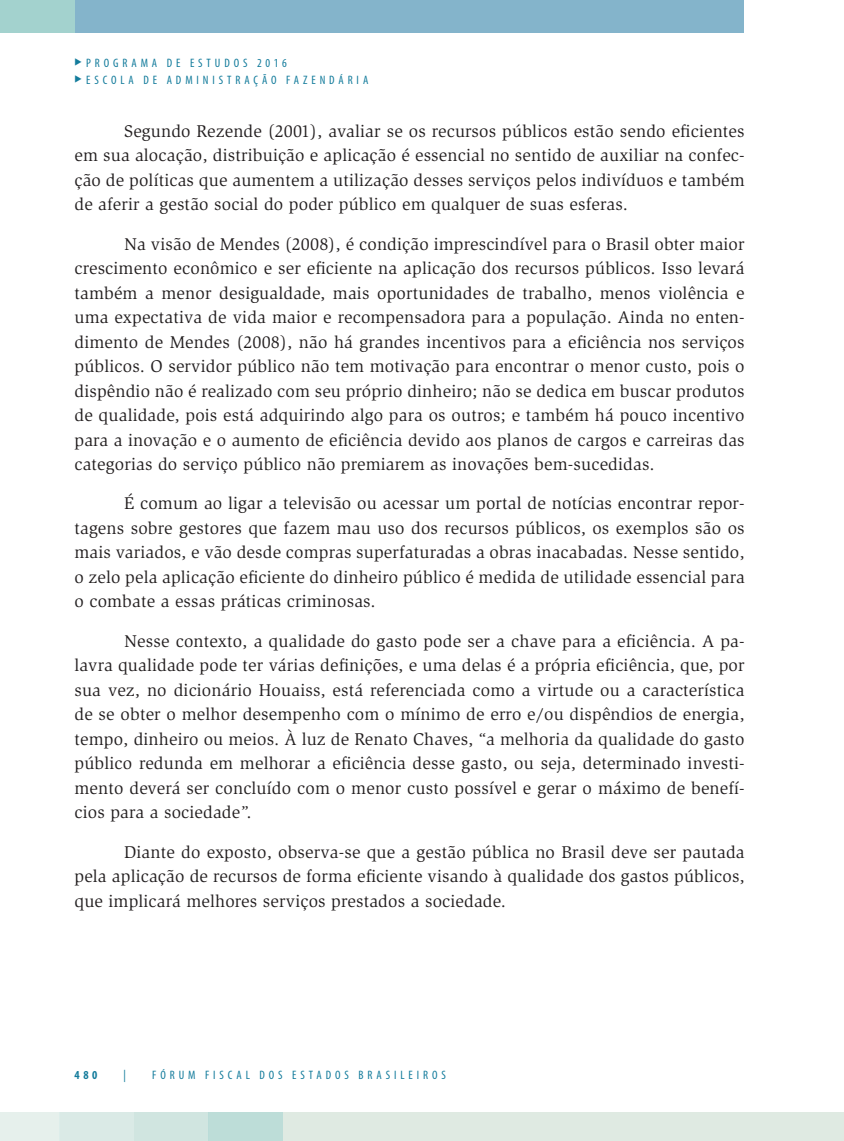
<style>
.page{position:relative;width:844px;height:1141px;background:#fff}
.page>*{position:absolute;margin:0;border:0;box-sizing:border-box;transform-origin:0 0}
.t1{font:17.5px/24.5px "Slimbach Std";letter-spacing:.01em;color:#231f20;text-align:justify}
.t2{font:condensed 12.25px "Myriad Pro";letter-spacing:.32em;color:#147c9c}
.t3{font:700 condensed 12.25px "Myriad Pro";color:#147c9c}
</style>
<div class="page">
<div style="left:0;top:1112px;width:843px;height:29px;background:#dfeae2"></div>
<div style="left:0;top:1112px;width:60px;height:29px;background:#e6f0ec"></div>
<div style="left:60px;top:1112px;width:74px;height:29px;background:#d8ebe9"></div>
<div style="left:134px;top:1112px;width:74px;height:29px;background:#d0e5e0"></div>
<div style="left:208px;top:1112px;width:75px;height:29px;background:#bdddd8"></div>
<svg style="left:843px;top:1112px;width:1px;height:29px"></svg>
<div style="left:53px;top:0;width:690px;height:33px;background:#84b4cb"></div>
<div style="left:0;top:0;width:74px;height:33px;background:#a3d2ce"></div>
<p class="t2" style="left:74px;top:55px;width:214px">◆ PROGRAMA DE ESTUDOS 2016</p>
<p class="t2" style="left:74px;top:73px;width:295px">◆ ESCOLA DE ADMINISTRAÇÃO FAZENDÁRIA</p>
<p class="t1" style="left:74px;top:119px;width:671px;text-indent:50px">Segundo Rezende (2001), avaliar se os recursos públicos estão sendo eficientes em sua alocação, distribuição e aplicação é essencial no sentido de auxiliar na confec&shy;ção de políticas que aumentem a utilização desses serviços pelos indivíduos e também de aferir a gestão social do poder público em qualquer de suas esferas.</p>
<p class="t1" style="left:74px;top:232px;width:671px;text-indent:50px">Na visão de Mendes (2008), é condição imprescindível para o Brasil obter maior crescimento econômico e ser eficiente na aplicação dos recursos públicos. Isso levará também a menor desigualdade, mais oportunidades de trabalho, menos violência e uma expectativa de vida maior e recompensadora para a população. Ainda no enten&shy;dimento de Mendes (2008), não há grandes incentivos para a eficiência nos serviços públicos. O servidor público não tem motivação para encontrar o menor custo, pois o dispêndio não é realizado com seu próprio dinheiro; não se dedica em buscar produtos de qualidade, pois está adquirindo algo para os outros; e também há pouco incentivo para a inovação e o aumento de eficiência devido aos planos de cargos e carreiras das categorias do serviço público não premiarem as inovações bem-sucedidas.</p>
<p class="t1" style="left:74px;top:491px;width:671px;text-indent:50px">É comum ao ligar a televisão ou acessar um portal de notícias encontrar repor&shy;tagens sobre gestores que fazem mau uso dos recursos públicos, os exemplos são os mais variados, e vão desde compras superfaturadas a obras inacabadas. Nesse sentido, o zelo pela aplicação eficiente do dinheiro público é medida de utilidade essencial para o combate a essas práticas criminosas.</p>
<p class="t1" style="left:74px;top:629px;width:671px;text-indent:50px">Nesse contexto, a qualidade do gasto pode ser a chave para a eficiência. A pa&shy;lavra qualidade pode ter várias definições, e uma delas é a própria eficiência, que, por sua vez, no dicionário Houaiss, está referenciada como a virtude ou a característica de se obter o melhor desempenho com o mínimo de erro e/ou dispêndios de energia, tempo, dinheiro ou meios. À luz de Renato Chaves, “a melhoria da qualidade do gasto público redunda em melhorar a eficiência desse gasto, ou seja, determinado investi&shy;mento deverá ser concluído com o menor custo possível e gerar o máximo de benefí&shy;cios para a sociedade”.</p>
<p class="t1" style="left:74px;top:840px;width:671px;text-indent:50px">Diante do exposto, observa-se que a gestão pública no Brasil deve ser pautada pela aplicação de recursos de forma eficiente visando à qualidade dos gastos públicos, que implicará melhores serviços prestados a sociedade.</p>
<p class="t3" style="left:74px;top:1067px;width:25px">480</p>
<p class="t2" style="left:123px;top:1067px;width:4px">|</p>
<p class="t2" style="left:152px;top:1067px;width:295px">FÓRUM FISCAL DOS ESTADOS BRASILEIROS</p>
</div>
